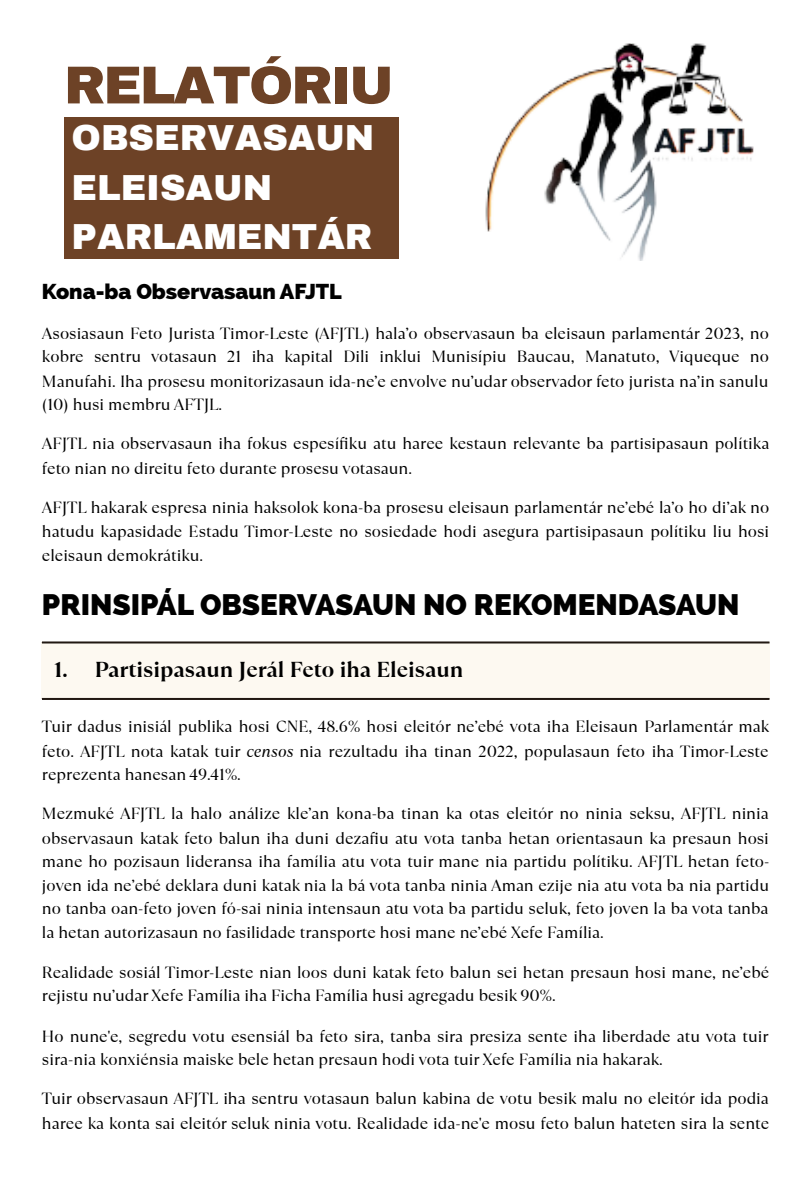
<style>
.page{position:relative;width:810px;height:1181px;background:#fff}
.page>*{position:absolute;margin:0;border:0;box-sizing:border-box;transform-origin:0 0}
.t1{font:900 53.4px "Archivo";letter-spacing:-.04em;color:#6d4226}
.t2{font:900 35.4px/49.5px "Archivo";color:#fff}
.t3{font:800 29.7px "Raleway";color:#000}
.t4{font:700 21.6px "TT Ramillas";color:#000}
.t5{font:800 21.6px "Raleway";color:#000}
.t6{font:16.2px/23.7px "TT Ramillas";color:#000;text-align:justify}
.s1{font-style:italic}
</style>
<div class="page">
<div style="left:64px;top:118px;width:334px;height:141px;background:#6d4226"></div>
<img style="left:485px;top:43px;width:269px;height:217px">
<div style="left:42px;top:642px;width:728px;height:57px;background:#fdf9f1"></div>
<hr style="left:42px;top:641px;width:727px;height:2px;background:#211812">
<hr style="left:42px;top:698px;width:727px;height:2px;background:#211812">
<p class="t1" style="left:64px;top:56px;width:331px">RELATÓRIU</p>
<p class="t2" style="left:72px;top:113px;width:304px">OBSERVASAUN<br>ELEISAUN<br>PARLAMENTÁR</p>
<p class="t5" style="left:42px;top:278px;width:301px">Kona-ba Observasaun AFJTL</p>
<p class="t6" style="left:42px;top:322px;width:729px">Asosiasaun Feto Jurista Timor-Leste (AFJTL) hala’o observasaun ba eleisaun parlamentár 2023, no kobre sentru votasaun 21 iha kapital Dili inklui Munisípiu Baucau, Manatuto, Viqueque no Manufahi. Iha prosesu monitorizasaun ida-ne’e envolve nu’udar observador feto jurista na’in sanulu (10) husi membru AFTJL.</p>
<p class="t6" style="left:42px;top:431px;width:729px;line-height:24.3px">AFJTL nia observasaun iha fokus espesífi ku atu haree kestaun relevante ba partisipasaun polítika feto nian no direitu feto durante prosesu votasaun.</p>
<p class="t6" style="left:42px;top:495px;width:729px">AFJTL hakarak espresa ninia haksolok kona-ba prosesu eleisaun parlamentár ne’ebé la’o ho di’ak no hatudu kapasidade Estadu Timor-Leste no sosiedade hodi asegura partisipasaun polítiku liu hosi eleisaun demokrátiku.</p>
<p class="t3" style="left:42px;top:587px;width:699px">PRINSIPÁL OBSERVASAUN NO REKOMENDASAUN</p>
<p class="t4" style="left:54px;top:654px;width:411px">1. Partisipasaun Jerál Feto iha Eleisaun</p>
<p class="t6" style="left:42px;top:715px;width:729px">Tuir dadus inisiál publika hosi CNE, 48.6% hosi eleitór ne’ebé vota iha Eleisaun Parlamentár mak feto. AFJTL nota katak tuir <span class="s1">censos</span> nia rezultadu iha tinan 2022, populasaun feto iha Timor-Leste reprezenta hanesan 49.41%.</p>
<p class="t6" style="left:42px;top:802px;width:729px">Mezmuké AFJTL la halo análize kle’an kona-ba tinan ka otas eleitór no ninia seksu, AFJTL ninia observasaun katak feto balun iha duni dezafiu atu vota tanba hetan orientasaun ka presaun hosi mane ho pozisaun lideransa iha família atu vota tuir mane nia partidu polítiku. AFJTL hetan feto&shy;joven ida ne’ebé deklara duni katak nia la bá vota tanba ninia Aman ezije nia atu vota ba nia partidu no tanba oan-feto joven fó-sai ninia intensaun atu vota ba partidu seluk, feto joven la ba vota tanba la hetan autorizasaun no fasilidade transporte hosi mane ne’ebé Xefe Família.</p>
<p class="t6" style="left:42px;top:960px;width:729px;line-height:23.2px">Realidade sosiál Timor-Leste nian loos duni katak feto balun sei hetan presaun hosi mane, ne’ebé rejistu nu’udar Xefe Família iha Ficha Família husi agregadu besik 90%.</p>
<p class="t6" style="left:42px;top:1024px;width:728px;line-height:23.2px">Ho nune'e, segredu votu esensiál ba feto sira, tanba sira presiza sente iha liberdade atu vota tuir sira-nia konxiénsia maiske bele hetan presaun hodi vota tuir Xefe Família nia hakarak.</p>
<p class="t6" style="left:42px;top:1086px;width:729px;line-height:24.3px">Tuir observasaun AFJTL iha sentru votasaun balun kabina de votu besik malu no eleitór ida podia haree ka konta sai eleitór seluk ninia votu. Realidade ida-ne'e mosu feto balun hateten sira la sente</p>
</div>
